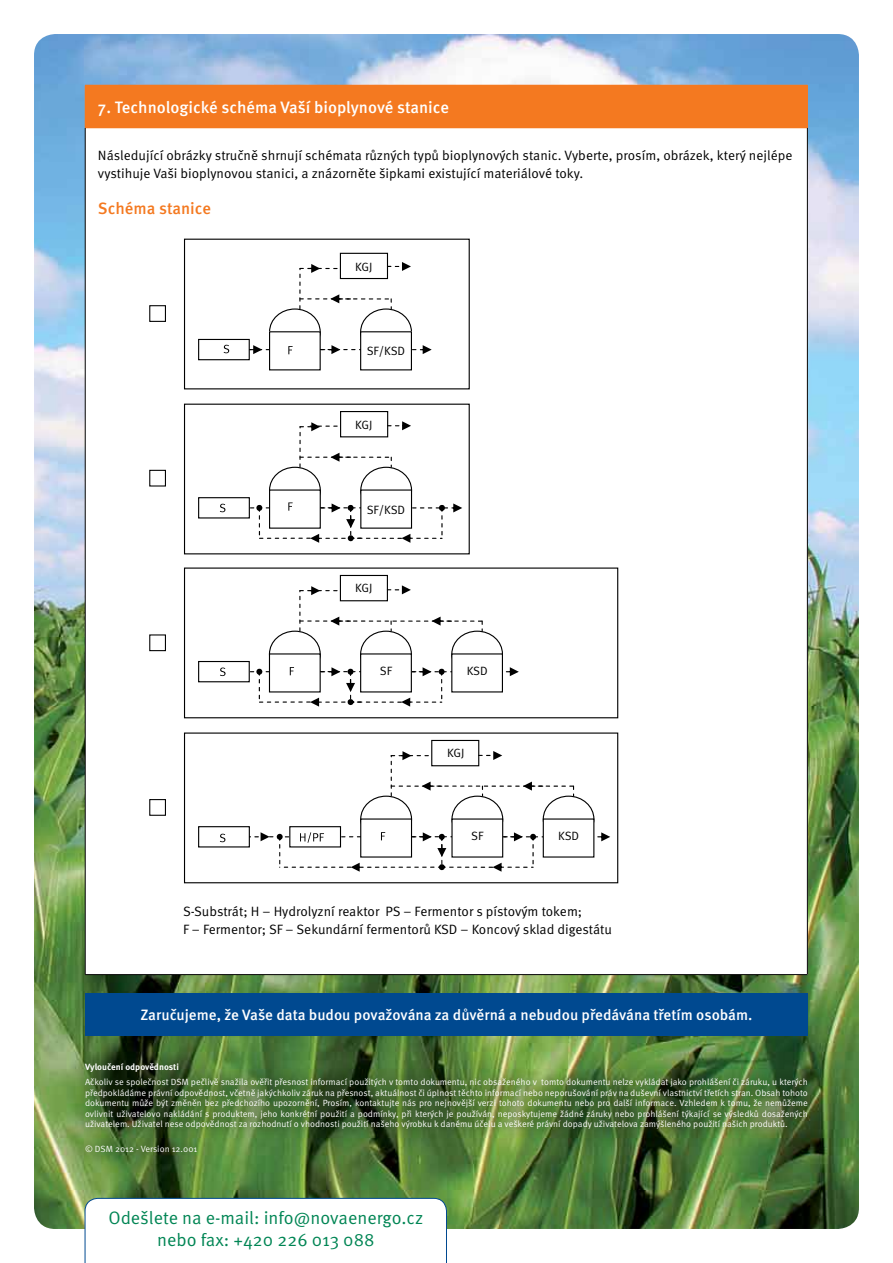
<style>
.page{position:relative;width:893px;height:1263px;background:#fff}
.page>*{position:absolute;margin:0;border:0;box-sizing:border-box;transform-origin:0 0}
.t1{font:18px/22.2px "Meta Pro Norm";color:#008554;text-align:center}
.t2{font:500 16.5px "Meta Pro";color:#fff}
.t3{font:500 16.5px "Meta Pro";color:#f47920}
.t4{font:500 15px "Meta Pro";color:#fff}
.t5{font:13.5px/18px "Meta Pro Norm";color:#000}
.t6{font:12px "Meta Pro Norm";letter-spacing:-.01em;color:#000}
.t7{font:9px/10.5px "Meta Pro Norm";color:#fff;text-align:justify}
.t8{font:700 9px "Meta Pro";color:#fff}
</style>
<div class="page">
<img style="left:34px;top:34px;width:825px;height:1195px">
<div style="left:85px;top:85px;width:722px;height:43px;background:#f47920"></div>
<div style="left:85px;top:128px;width:722px;height:846px;background:#fff"></div>
<hr style="left:807px;top:85px;width:1px;height:43px;background:#f47920">
<hr style="left:85px;top:128px;width:1px;height:846px;background:#000">
<hr style="left:807px;top:128px;width:1px;height:846px;background:#000">
<hr style="left:85px;top:974px;width:722px;height:1px;background:#000">
<div style="left:85px;top:993px;width:723px;height:42px;background:#004990"></div>
<img style="left:72px;top:1050px;width:749px;height:116px">
<svg style="left:85px;top:1198px;width:362px;height:65px"></svg>
<div style="left:149px;top:305px;width:17px;height:17px;border:1px solid #000"></div>
<div style="left:149px;top:470px;width:17px;height:16px;border:1px solid #000"></div>
<div style="left:149px;top:634px;width:17px;height:17px;border:1px solid #000"></div>
<div style="left:149px;top:799px;width:17px;height:17px;border:1px solid #000"></div>
<div style="left:184px;top:732px;width:434px;height:151px;border:1px solid #000"></div>
<div style="left:431px;top:740px;width:48px;height:26px;border:1px solid #000"></div>
<div style="left:198px;top:826px;width:52px;height:21px;border:1px solid #000"></div>
<svg style="left:594px;top:832px;width:16px;height:9px"></svg>
<div style="left:360px;top:818px;width:52px;height:39px;border:1px solid #000"></div>
<div style="left:289px;top:826px;width:52px;height:21px;border:1px solid #000"></div>
<svg style="left:391px;top:749px;width:183px;height:67px"></svg>
<svg style="left:220px;top:834px;width:5px;height:8px"></svg>
<svg style="left:239px;top:832px;width:314px;height:40px"></svg>
<div style="left:184px;top:239px;width:286px;height:150px;border:1px solid #000"></div>
<div style="left:360px;top:331px;width:52px;height:39px;border:1px solid #000"></div>
<div style="left:269px;top:308px;width:52px;height:47px;border:1px solid #000;border-radius:50%"></div>
<div style="left:270px;top:332px;width:50px;height:38px;background:#fff"></div>
<div style="left:340px;top:253px;width:48px;height:26px;border:1px solid #000"></div>
<svg style="left:299px;top:262px;width:112px;height:47px"></svg>
<svg style="left:288px;top:345px;width:144px;height:13px"></svg>
<div style="left:198px;top:339px;width:52px;height:21px;border:1px solid #000"></div>
<svg style="left:223px;top:345px;width:47px;height:9px"></svg>
<div style="left:184px;top:404px;width:286px;height:150px;border:1px solid #000"></div>
<div style="left:340px;top:411px;width:48px;height:26px;border:1px solid #000"></div>
<div style="left:360px;top:467px;width:52px;height:46px;border:1px solid #000;border-radius:50%"></div>
<div style="left:361px;top:490px;width:51px;height:38px;background:#fff"></div>
<div style="left:269px;top:467px;width:52px;height:46px;border:1px solid #000;border-radius:50%"></div>
<div style="left:270px;top:490px;width:50px;height:38px;background:#fff"></div>
<div style="left:269px;top:489px;width:52px;height:40px;border:1px solid #000"></div>
<div style="left:198px;top:497px;width:52px;height:21px;border:1px solid #000"></div>
<svg style="left:299px;top:421px;width:112px;height:46px"></svg>
<svg style="left:209px;top:502px;width:253px;height:41px"></svg>
<div style="left:184px;top:567px;width:434px;height:151px;border:1px solid #000"></div>
<div style="left:340px;top:575px;width:48px;height:26px;border:1px solid #000"></div>
<svg style="left:505px;top:667px;width:14px;height:9px"></svg>
<div style="left:451px;top:653px;width:52px;height:39px;border:1px solid #000"></div>
<div style="left:360px;top:653px;width:52px;height:39px;border:1px solid #000"></div>
<div style="left:198px;top:661px;width:52px;height:21px;border:1px solid #000"></div>
<svg style="left:299px;top:585px;width:184px;height:66px"></svg>
<svg style="left:209px;top:667px;width:276px;height:40px"></svg>
<div style="left:345px;top:259px;width:38px;height:15px;background:#fff"></div>
<div style="left:345px;top:417px;width:38px;height:15px;background:#fff"></div>
<div style="left:345px;top:580px;width:38px;height:15px;background:#fff"></div>
<div style="left:437px;top:745px;width:38px;height:16px;background:#fff"></div>
<div style="left:364px;top:342px;width:44px;height:17px;background:#fff"></div>
<div style="left:364px;top:501px;width:44px;height:16px;background:#fff"></div>
<div style="left:364px;top:662px;width:44px;height:17px;background:#fff"></div>
<div style="left:455px;top:827px;width:45px;height:17px;background:#fff"></div>
<div style="left:455px;top:662px;width:45px;height:17px;background:#fff"></div>
<div style="left:546px;top:827px;width:45px;height:17px;background:#fff"></div>
<h2 class="t2" style="left:98px;top:94px;width:352px">7. Technologické schéma Vaší bioplynové stanice</h2>
<h3 class="t5" style="left:98px;top:146px;width:696px">Následující obrázky stručně shrnují schémata různých typů bioplynových stanic. Vyberte, prosím, obrázek, který nejlépe vystihuje Vaši bioplynovou stanici, a znázorněte šipkami existující materiálové toky.</h3>
<h2 class="t3" style="left:98px;top:196px;width:114px">Schéma stanice</h2>
<h3 class="t6" style="left:355px;top:258px;width:19px">KGJ</h3>
<h3 class="t6" style="left:367px;top:342px;width:40px">SF/KSD</h3>
<h3 class="t6" style="left:355px;top:416px;width:19px">KGJ</h3>
<h3 class="t6" style="left:367px;top:500px;width:40px">SF/KSD</h3>
<h3 class="t6" style="left:355px;top:579px;width:19px">KGJ</h3>
<h3 class="t6" style="left:380px;top:662px;width:14px">SF</h3>
<h3 class="t6" style="left:467px;top:662px;width:22px">KSD</h3>
<h3 class="t6" style="left:447px;top:744px;width:19px">KGJ</h3>
<h3 class="t6" style="left:471px;top:827px;width:14px">SF</h3>
<h3 class="t6" style="left:558px;top:827px;width:22px">KSD</h3>
<h3 class="t5" style="left:183px;top:902px;width:430px">S-Substrát; H – Hydrolyzní reaktor PS – Fermentor s pístovým tokem;<br>F – Fermentor; SF – Sekundární fermentorů KSD – Koncový sklad digestátu</h3>
<h3 class="t4" style="left:140px;top:1003px;width:614px">Zaručujeme, že Vaše data budou považována za důvěrná a nebudou předávána třetím osobám.</h3>
<p class="t8" style="left:85px;top:1060px;width:95px">Vyloučení odpovědnosti</p>
<p class="t7" style="left:85px;top:1076px;width:724px">Ačkoliv se společnost DSM pečlivě snažila ověřit přesnost informací použitých v tomto dokumentu, nic obsaženého v tomto dokumentu nelze vykládat jako prohlášení či záruku, u kterých předpokládáme právní odpovědnost, včetně jakýchkoliv záruk na přesnost, aktuálnost či úplnost těchto informací nebo neporušování práv na duševní vlastnictví třetích stran. Obsah tohoto dokumentu může být změněn bez předchozího upozornění, Prosím, kontaktujte nás pro nejnovější verzi tohoto dokumentu nebo pro další informace. Vzhledem k tomu, že nemůžeme ovlivnit uživatelovo nakládání s produktem, jeho konkrétní použití a podmínky, při kterých je používán, neposkytujeme žádné záruky nebo prohlášení týkající se výsledků dosažených uživatelem. Uživatel nese odpovědnost za rozhodnutí o vhodnosti použití našeho výrobku k danému účelu a veškeré právní dopady uživatelova zamýšleného použití našich produktů.</p>
<p class="t7" style="left:85px;top:1143px;width:114px">© DSM 2012 - Version 12.001</p>
<h1 class="t1" style="left:108px;top:1205px;width:316px">Odešlete na e-mail: info@novaenergo.cz nebo fax: +420 226 013 088</h1>
</div>
